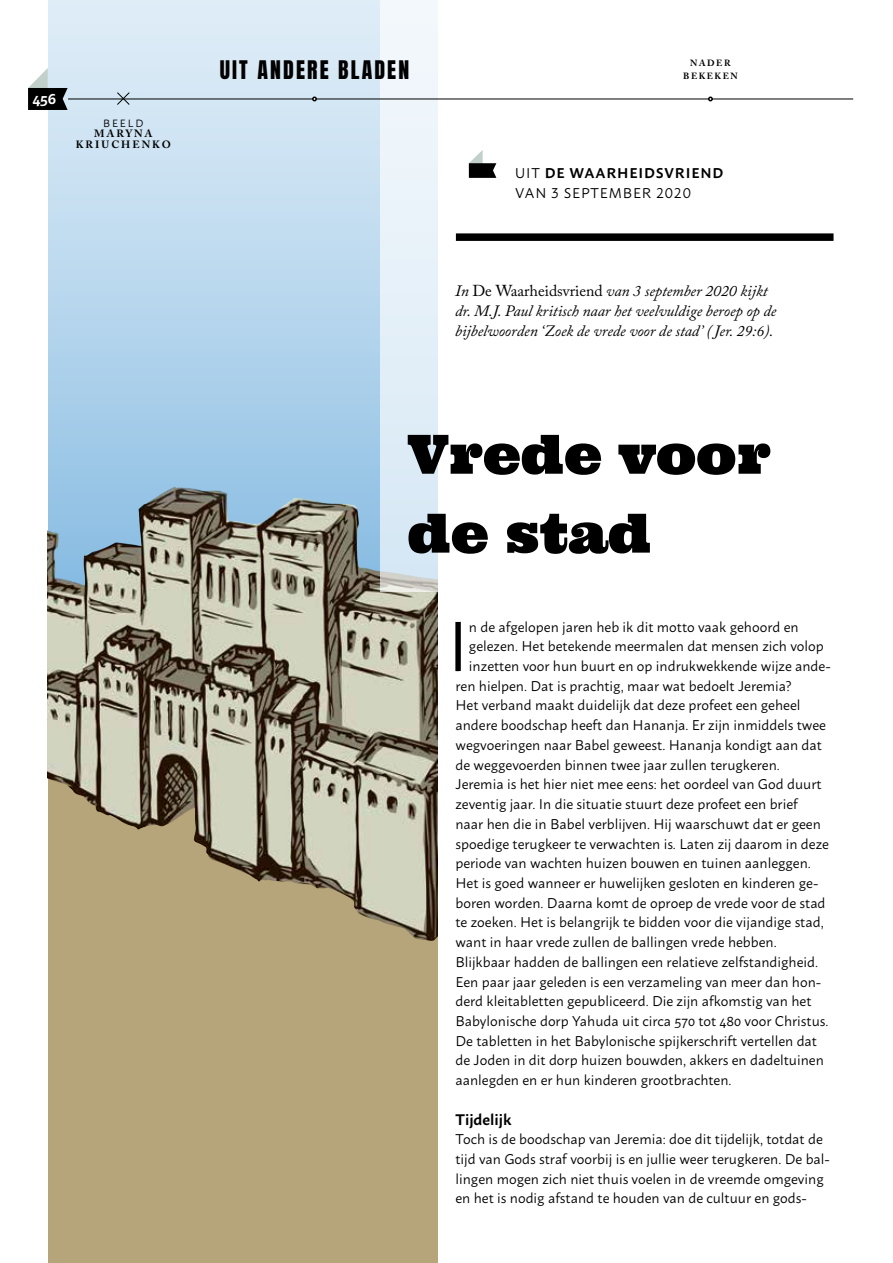
<style>
.page{position:relative;width:893px;height:1263px;background:#fff}
.page>*{position:absolute;margin:0;border:0;box-sizing:border-box;transform-origin:0 0}
.t1{font:70.05px "Macho";color:#000}
.t2{font:54px/78.9px "Ultra";color:#000}
.t3{font:21.75px "Anton";letter-spacing:.1em;color:#000}
.t4{font:italic 15.75px/19.6px "Adobe Caslon Pro";color:#000}
.t5{font:600 15.3px "Macho";color:#000}
.t6{font:600 15px "Macho";color:#fff}
.t7{font:14.1px/19.6px "Macho";color:#000}
.t8{font:14.1px/19.8px "Macho";letter-spacing:.06em;color:#000}
.t9{font:700 10.5px/10.9px "Adobe Caslon Pro";letter-spacing:.195em;color:#000;text-align:center}
.t10{font:10.5px "Macho";letter-spacing:.18em;color:#000}
.t11{font:700 9px/13.5px "Adobe Caslon Pro";letter-spacing:.165em;color:#000;text-align:center}
.s1{font-weight:600}
.s2{font-style:normal}
</style>
<div class="page">
<svg style="left:48px;top:750px;width:389px;height:513px;background:#b1a37e"></svg>
<svg style="left:48px;top:0;width:389px;height:750px;background:#afc1c9"></svg>
<img style="left:149px;top:487px;width:25px;height:15px">
<svg style="left:380px;top:0;width:75px;height:592px"></svg>
<svg style="left:469px;top:150px;width:27px;height:28px"></svg>
<div style="left:456px;top:233px;width:377px;height:8px;background:#000"></div>
<hr style="left:68px;top:99px;width:785px;height:1px;background:#000">
<svg style="left:312px;top:97px;width:5px;height:4px"></svg>
<svg style="left:708px;top:97px;width:5px;height:4px"></svg>
<svg style="left:28px;top:68px;width:40px;height:42px;background:#70777a"></svg>
<svg style="left:116px;top:92px;width:14px;height:14px"></svg>
<p class="t6" style="left:32px;top:85px;width:25px">456</p>
<p class="t10" style="left:103px;top:114px;width:42px">BEELD</p>
<p class="t9" style="left:76px;top:128px;width:97px">MARYNA<br>KRIUCHENKO</p>
<h3 class="t3" style="left:220px;top:59px;width:191px">UIT ANDERE BLADEN</h3>
<p class="t11" style="left:683px;top:56px;width:56px">NADER<br>BEKEKEN</p>
<p class="t8" style="left:515px;top:162px;width:210px">UIT <span class="s1">DE WAARHEIDSVRIEND<br></span>VAN 3 SEPTEMBER 2020</p>
<p class="t4" style="left:455px;top:281px;width:323px">In <span class="s2">De Waarheidsvriend</span> van 3 september 2020 kijkt dr. M.J. Paul kritisch naar het veelvuldige beroep op de bijbelwoorden ‘Zoek de vrede voor de stad’ ( Jer. 29:6).</p>
<h2 class="t2" style="left:408px;top:414px;width:365px">Vrede voor de stad</h2>
<h1 class="t1" style="left:447px;top:585px;width:23px">I</h1>
<p class="t7" style="left:469px;top:615px;width:331px">n de afgelopen jaren heb ik dit motto vaak gehoord en</p>
<p class="t7" style="left:469px;top:635px;width:356px">gelezen. Het betekende meermalen dat mensen zich volop</p>
<p class="t7" style="left:469px;top:655px;width:363px">inzetten voor hun buurt en op indrukwekkende wijze ande-</p>
<p class="t7" style="left:455px;top:674px;width:337px">ren hielpen. Dat is prachtig, maar wat bedoelt Jeremia?</p>
<p class="t7" style="left:455px;top:694px;width:346px">Het verband maakt duidelijk dat deze profeet een geheel</p>
<p class="t7" style="left:455px;top:714px;width:372px">andere boodschap heeft dan Hananja. Er zijn inmiddels twee</p>
<p class="t7" style="left:455px;top:734px;width:368px">wegvoeringen naar Babel geweest. Hananja kondigt aan dat</p>
<p class="t7" style="left:455px;top:753px;width:326px">de weggevoerden binnen twee jaar zullen terugkeren.</p>
<p class="t7" style="left:455px;top:773px;width:368px">Jeremia is het hier niet mee eens: het oordeel van God duurt</p>
<p class="t7" style="left:455px;top:793px;width:344px">zeventig jaar. In die situatie stuurt deze profeet een brief</p>
<p class="t7" style="left:455px;top:812px;width:367px">naar hen die in Babel verblijven. Hij waarschuwt dat er geen</p>
<p class="t7" style="left:455px;top:832px;width:375px">spoedige terugkeer te verwachten is. Laten zij daarom in deze</p>
<p class="t7" style="left:455px;top:852px;width:357px">periode van wachten huizen bouwen en tuinen aanleggen.</p>
<p class="t7" style="left:455px;top:872px;width:364px">Het is goed wanneer er huwelijken gesloten en kinderen ge-</p>
<p class="t7" style="left:455px;top:891px;width:372px">boren worden. Daarna komt de oproep de vrede voor de stad</p>
<p class="t7" style="left:455px;top:911px;width:370px">te zoeken. Het is belangrijk te bidden voor die vijandige stad,</p>
<p class="t7" style="left:455px;top:931px;width:323px">want in haar vrede zullen de ballingen vrede hebben.</p>
<p class="t7" style="left:455px;top:950px;width:364px">Blijkbaar hadden de ballingen een relatieve zelfstandigheid.</p>
<p class="t7" style="left:455px;top:970px;width:367px">Een paar jaar geleden is een verzameling van meer dan hon-</p>
<p class="t7" style="left:455px;top:990px;width:358px">derd kleitabletten gepubliceerd. Die zijn afkomstig van het</p>
<p class="t7" style="left:455px;top:1010px;width:375px">Babylonische dorp Yahuda uit circa 570 tot 480 voor Christus.</p>
<p class="t7" style="left:455px;top:1029px;width:363px">De tabletten in het Babylonische spijkerschrift vertellen dat</p>
<p class="t7" style="left:455px;top:1049px;width:370px">de Joden in dit dorp huizen bouwden, akkers en dadeltuinen</p>
<p class="t7" style="left:455px;top:1069px;width:278px">aanlegden en er hun kinderen grootbrachten.</p>
<p class="t5" style="left:455px;top:1105px;width:58px">Tijdelijk</p>
<p class="t7" style="left:455px;top:1128px;width:376px">Toch is de boodschap van Jeremia: doe dit tijdelijk, totdat de tijd van Gods straf voorbij is en jullie weer terugkeren. De bal&shy;lingen mogen zich niet thuis voelen in de vreemde omgeving en het is nodig afstand te houden van de cultuur en gods-</p>
</div>
